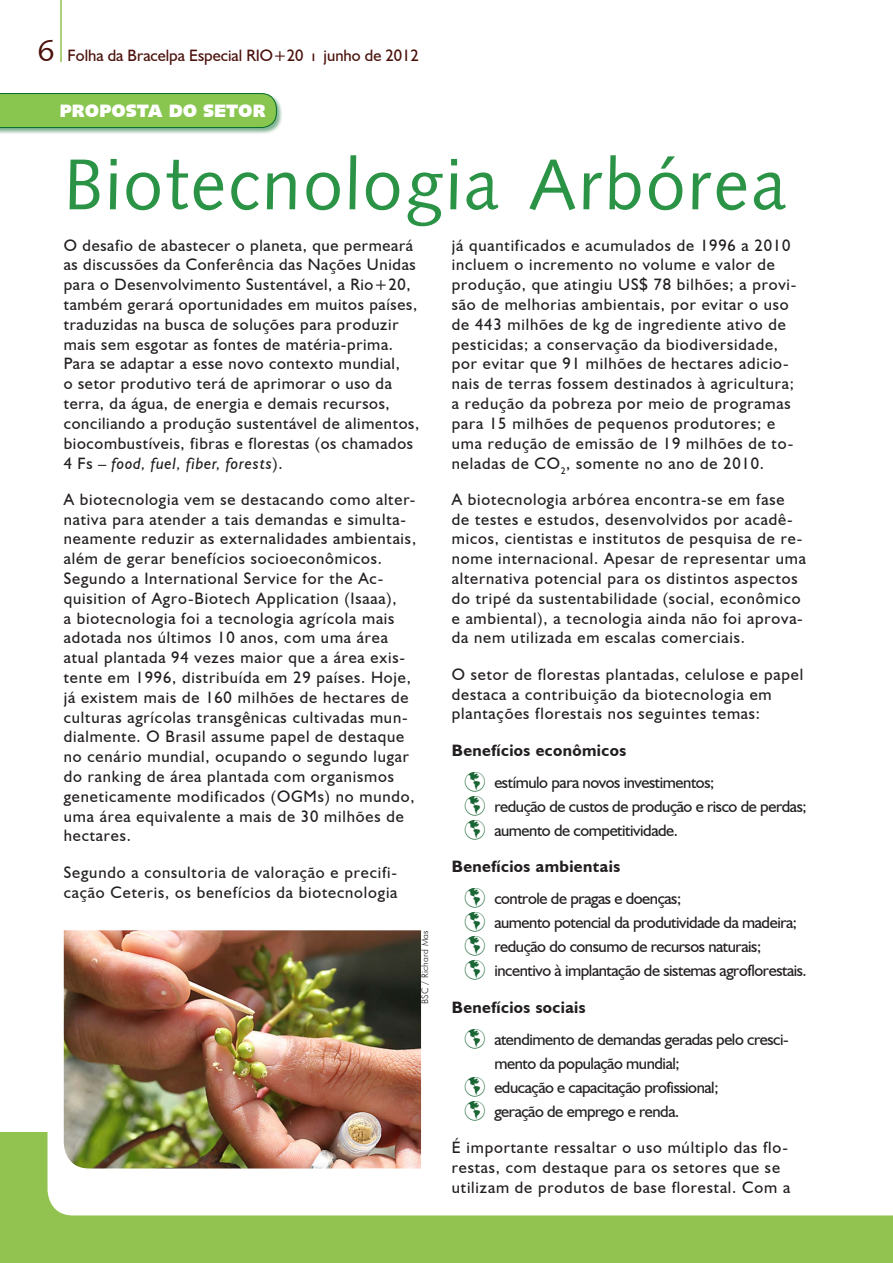
<style>
.page{position:relative;width:893px;height:1263px;background:#fff}
.page>*{position:absolute;margin:0;border:0;box-sizing:border-box;transform-origin:0 0}
.t1{font:72px "Humanist 531 BT Roman A";letter-spacing:.025em;color:#2b9345}
.Texto{font:18px "Humanist 531 BT Ultra Black A";color:#fff}
.Texto-2{font:16.5px/19.8px "Humanist 521 BT";letter-spacing:.05em;color:#231f20}
.Tópicos_copy{font:16.5px/24px "Humanist 521 BT";letter-spacing:-.025em;color:#231f20}
.Texto-3{font:700 16.5px "Humanist 521 BT";letter-spacing:.025em;color:#231f20}
.t2{font:16.5px "Humanist 521 BT";color:#4b110b}
.Crédito{font:300 9px "Futura BT";letter-spacing:.015em;color:#231f20}
.s1{font-family:"Humanist 531 BT Roman A";font-size:30px}
.s2{font-style:italic}
.s3{color:#196534}
</style>
<div class="page">
<hr style="left:60px;top:0;width:2px;height:62px;background:#92c250">
<div style="left:0;top:1132px;width:893px;height:131px;background:#92c250"></div>
<div style="left:48px;top:1068px;width:845px;height:147px;background:#fff"></div>
<img style="left:64px;top:930px;width:357px;height:238px">
<div style="left:0;top:93px;width:283px;height:41px;background:#046a29;opacity:.5"></div>
<svg style="left:0;top:93px;width:277px;height:35px;background:#81c04f"></svg>
<p class="t2" style="left:38px;top:45px;width:383px"><span class="s1">6</span> Folha da Bracelpa Especial RIO+20 ı junho de 2012</p>
<p class="Texto" style="left:60px;top:100px;width:207px">PROPOSTA DO SETOR</p>
<p class="t1" style="left:64px;top:139px;width:724px">Biotecnologia Arbórea</p>
<p class="Texto-2" style="left:64px;top:235px;width:357px">O desafio de abastecer o planeta, que permeará as discussões da Conferência das Nações Unidas para o Desenvolvimento Sustentável, a Rio+20, também gerará oportunidades em muitos países, traduzidas na busca de soluções para produzir mais sem esgotar as fontes de matéria-prima.<br>Para se adaptar a esse novo contexto mundial,<br>o setor produtivo terá de aprimorar o uso da terra, da água, de energia e demais recursos, conciliando a produção sustentável de alimentos, biocombustíveis, fibras e florestas (os chamados 4 Fs – <span class="s2">food, fuel, fiber, forests</span>).</p>
<p class="Texto-2" style="left:64px;top:489px;width:354px">A biotecnologia vem se destacando como alter&shy;nativa para atender a tais demandas e simulta&shy;neamente reduzir as externalidades ambientais, além de gerar benefícios socioeconômicos.<br>Segundo a International Service for the Ac&shy;quisition of Agro-Biotech Application (Isaaa),<br>a biotecnologia foi a tecnologia agrícola mais adotada nos últimos 10 anos, com uma área atual plantada 94 vezes maior que a área exis&shy;tente em 1996, distribuída em 29 países. Hoje, já existem mais de 160 milhões de hectares de culturas agrícolas transgênicas cultivadas mun&shy;dialmente. O Brasil assume papel de destaque no cenário mundial, ocupando o segundo lugar do ranking de área plantada com organismos geneticamente modificados (OGMs) no mundo, uma área equivalente a mais de 30 milhões de hectares.</p>
<p class="Texto-2" style="left:64px;top:862px;width:335px">Segundo a consultoria de valoração e precifi&shy;cação Ceteris, os benefícios da biotecnologia</p>
<p class="Texto-2" style="left:452px;top:235px;width:346px">já quantificados e acumulados de 1996 a 2010 incluem o incremento no volume e valor de produção, que atingiu US$ 78 bilhões; a provi&shy;são de melhorias ambientais, por evitar o uso de 443 milhões de kg de ingrediente ativo de pesticidas; a conservação da biodiversidade, por evitar que 91 milhões de hectares adicio&shy;nais de terras fossem destinados à agricultura; a redução da pobreza por meio de programas para 15 milhões de pequenos produtores; e uma redução de emissão de 19 milhões de to&shy;neladas de CO<sub>2</sub>, somente no ano de 2010.</p>
<p class="Texto-2" style="left:452px;top:489px;width:356px">A biotecnologia arbórea encontra-se em fase de testes e estudos, desenvolvidos por acadê&shy;micos, cientistas e institutos de pesquisa de re&shy;nome internacional. Apesar de representar uma alternativa potencial para os distintos aspectos do tripé da sustentabilidade (social, econômico e ambiental), a tecnologia ainda não foi aprova&shy;da nem utilizada em escalas comerciais.</p>
<p class="Texto-2" style="left:452px;top:664px;width:353px">O setor de florestas plantadas, celulose e papel destaca a contribuição da biotecnologia em plantações florestais nos seguintes temas:</p>
<p class="Texto-3" style="left:452px;top:740px;width:176px">Benefícios econômicos</p>
<p class="Tópicos_copy" style="left:465px;top:770px;width:251px"><span class="s3">→</span> estímulo para novos investimentos;</p>
<p class="Tópicos_copy" style="left:465px;top:794px;width:344px"><span class="s3">→</span> redução de custos de produção e risco de perdas;</p>
<p class="Tópicos_copy" style="left:465px;top:818px;width:215px"><span class="s3">→</span> aumento de competitividade.</p>
<p class="Texto-3" style="left:452px;top:856px;width:170px">Benefícios ambientais</p>
<p class="Tópicos_copy" style="left:465px;top:886px;width:218px"><span class="s3">→</span> controle de pragas e doenças;</p>
<p class="Tópicos_copy" style="left:465px;top:910px;width:334px"><span class="s3">→</span> aumento potencial da produtividade da madeira;</p>
<p class="Tópicos_copy" style="left:465px;top:934px;width:298px"><span class="s3">→</span> redução do consumo de recursos naturais;</p>
<p class="Tópicos_copy" style="left:465px;top:958px;width:344px"><span class="s3">→</span> incentivo à implantação de sistemas agroflorestais.</p>
<p class="Texto-3" style="left:452px;top:997px;width:135px">Benefícios sociais</p>
<p class="Tópicos_copy" style="left:494px;top:1027px;width:296px;text-indent:-30px"><span class="s3">→</span> atendimento de demandas geradas pelo cresci&shy;mento da população mundial;</p>
<p class="Tópicos_copy" style="left:465px;top:1075px;width:255px"><span class="s3">→</span> educação e capacitação profissional;</p>
<p class="Tópicos_copy" style="left:465px;top:1099px;width:216px"><span class="s3">→</span> geração de emprego e renda.</p>
<p class="Texto-2" style="left:452px;top:1137px;width:340px">É importante ressaltar o uso múltiplo das flo&shy;restas, com destaque para os setores que se utilizam de produtos de base florestal. Com a</p>
<p class="Crédito" style="left:420px;top:1004px;width:75px;rotate:-90deg">BSC / Richard Mas</p>
</div>
